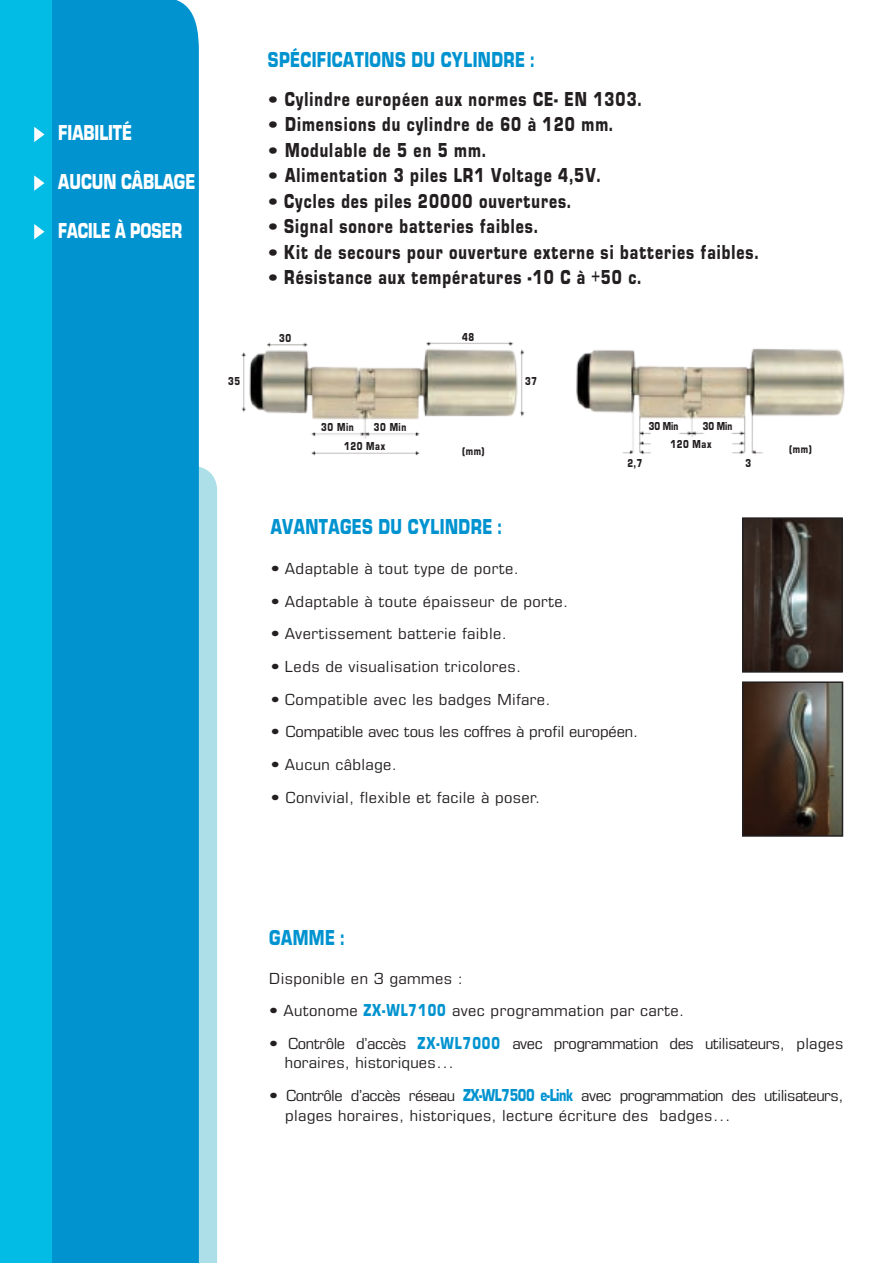
<style>
.page{position:relative;width:893px;height:1263px;background:#fff}
.page>*{position:absolute;margin:0;border:0;box-sizing:border-box;transform-origin:0 0}
.t1{font:900 condensed 22.5px "Eurostile";letter-spacing:.02em;color:#0093d0}
.t2{font:900 condensed 22.5px/49.2px "Eurostile";color:#fff}
.t3{font:900 condensed 22.5px "Eurostile";color:#fff;scale:.96 1}
.t4{font:900 condensed 21px "Eurostile";letter-spacing:.05em;color:#231f20}
.t5{font:condensed 15.3px "Eurostile";letter-spacing:.02em;color:#231f20;scale:1.18 1}
.t6{font:condensed 15.3px/19.5px "Eurostile";letter-spacing:-.025em;color:#231f20;scale:1.18 1}
.t7{font:condensed 15.3px/19.5px "Eurostile";letter-spacing:-.02em;color:#231f20;scale:1.18 1}
.t8{font:condensed 15.3px "Eurostile";letter-spacing:-.01em;color:#231f20;scale:1.18 1}
.t9{font:900 condensed 12px/19.2px "Eurostile";letter-spacing:.05em;color:#231f20}
.s1{font-weight:700;font-size:17.85px}
.s2{font-weight:700}
.s3{font-weight:900;font-size:18px;color:#0093d0}
</style>
<div class="page">
<div style="left:199px;top:466px;width:18px;height:797px;background:#addfe9"></div>
<div style="left:51px;top:0;width:148px;height:1263px;background:#0093d0"></div>
<div style="left:0;top:0;width:51px;height:1263px;background:#02bce5"></div>
<svg style="left:34px;top:127px;width:10px;height:15px"></svg>
<svg style="left:34px;top:175px;width:10px;height:16px"></svg>
<svg style="left:34px;top:224px;width:10px;height:15px"></svg>
<img style="left:745px;top:520px;width:95px;height:150px">
<div style="left:742px;top:517px;width:101px;height:156px;border:2px solid #231f20"></div>
<img style="left:745px;top:684px;width:95px;height:150px">
<div style="left:742px;top:681px;width:101px;height:156px;border:2px solid #231f20"></div>
<img style="left:241px;top:342px;width:283px;height:114px">
<img style="left:576px;top:348px;width:269px;height:107px">
<p class="t2" style="left:58px;top:108px;width:75px">fiabilité aucun</p>
<p class="t2" style="left:121px;top:157px;width:74px">câblage</p>
<p class="t3" style="left:58px;top:218px;width:20px">facile</p>
<p class="t3" style="left:115px;top:218px;width:39px">à poser</p>
<p class="t1" style="left:268px;top:47px;width:268px">SPéCIFICATIONs DU CYLINDRE :</p>
<p class="t4" style="left:268px;top:87px;width:375px"><span class="s1">•</span> Cylindre européen aux normes CE- EN 1303.</p>
<p class="t4" style="left:268px;top:113px;width:346px"><span class="s1">•</span> Dimensions du cylindre de 60 à 120 mm.</p>
<p class="t4" style="left:268px;top:138px;width:219px"><span class="s1">•</span> Modulable de 5 en 5 mm.</p>
<p class="t4" style="left:268px;top:164px;width:334px"><span class="s1">•</span> Alimentation 3 piles LR1 Voltage 4,5V.</p>
<p class="t4" style="left:268px;top:189px;width:304px"><span class="s1">•</span> Cycles des piles 20000 ouvertures.</p>
<p class="t4" style="left:268px;top:215px;width:271px"><span class="s1">•</span> Signal sonore batteries faibles.</p>
<p class="t4" style="left:268px;top:240px;width:492px"><span class="s1">•</span> Kit de secours pour ouverture externe si batteries faibles.</p>
<p class="t4" style="left:268px;top:266px;width:374px"><span class="s1">•</span> Résistance aux températures -10°C à +50°c.</p>
<p class="t9" style="left:279px;top:328px;width:14px">30</p>
<p class="t9" style="left:462px;top:327px;width:14px">48</p>
<p class="t9" style="left:228px;top:371px;width:14px">35</p>
<p class="t9" style="left:525px;top:371px;width:14px">37</p>
<p class="t9" style="left:321px;top:417px;width:34px">30 Min</p>
<p class="t9" style="left:344px;top:417px;width:64px;text-indent:30px">30 Min<br>120 Max</p>
<p class="t9" style="left:462px;top:441px;width:24px">(mm)</p>
<p class="t9" style="left:649px;top:416px;width:31px">30 Min</p>
<p class="t9" style="left:703px;top:416px;width:31px">30 Min</p>
<p class="t9" style="left:670px;top:434px;width:42px">120 Max</p>
<p class="t9" style="left:628px;top:453px;width:16px">2,7</p>
<p class="t9" style="left:746px;top:453px;width:7px">3</p>
<p class="t1" style="left:271px;top:514px;width:232px">AVANTAGES DU CYLINDRE :</p>
<p class="t5" style="left:271px;top:559px;width:212px"><span class="s2">•</span> Adaptable à tout type de porte.</p>
<p class="t5" style="left:271px;top:592px;width:254px"><span class="s2">•</span> Adaptable à toute épaisseur de porte.</p>
<p class="t5" style="left:271px;top:625px;width:201px"><span class="s2">•</span> Avertissement batterie faible.</p>
<p class="t5" style="left:271px;top:657px;width:214px"><span class="s2">•</span> Leds de visualisation tricolores.</p>
<p class="t5" style="left:271px;top:690px;width:239px"><span class="s2">•</span> Compatible avec les badges Mifare.</p>
<p class="t8" style="left:271px;top:723px;width:313px"><span class="s2">•</span> Compatible avec tous les coffres à profil européen.</p>
<p class="t5" style="left:271px;top:755px;width:108px"><span class="s2">•</span> Aucun câblage.</p>
<p class="t5" style="left:271px;top:788px;width:230px"><span class="s2">•</span> Convivial, flexible et facile à poser.</p>
<p class="t9" style="left:789px;top:440px;width:24px">(mm)</p>
<p class="t1" style="left:269px;top:925px;width:76px">gamme :</p>
<p class="t5" style="left:269px;top:969px;width:166px">Disponible en 3 gammes :</p>
<p class="t5" style="left:269px;top:1002px;width:353px"><span class="s2">•</span> Autonome <span class="s3">ZX-WL7100</span> avec programmation par carte.</p>
<p class="t7" style="left:285px;top:1033px;width:475px;text-indent:-16px"><span class="s2">•</span> Contrôle d’accès <span class="s3">ZX-WL7000</span> avec programmation des utilisateurs, plages horaires, historiques…</p>
<p class="t6" style="left:285px;top:1085px;width:475px;text-indent:-16px"><span class="s2">•</span> Contrôle d’accès réseau <span class="s3">ZX-WL7500 e-Link</span> avec programmation des utilisateurs, plages horaires, historiques, lecture écriture des badges…</p>
</div>
